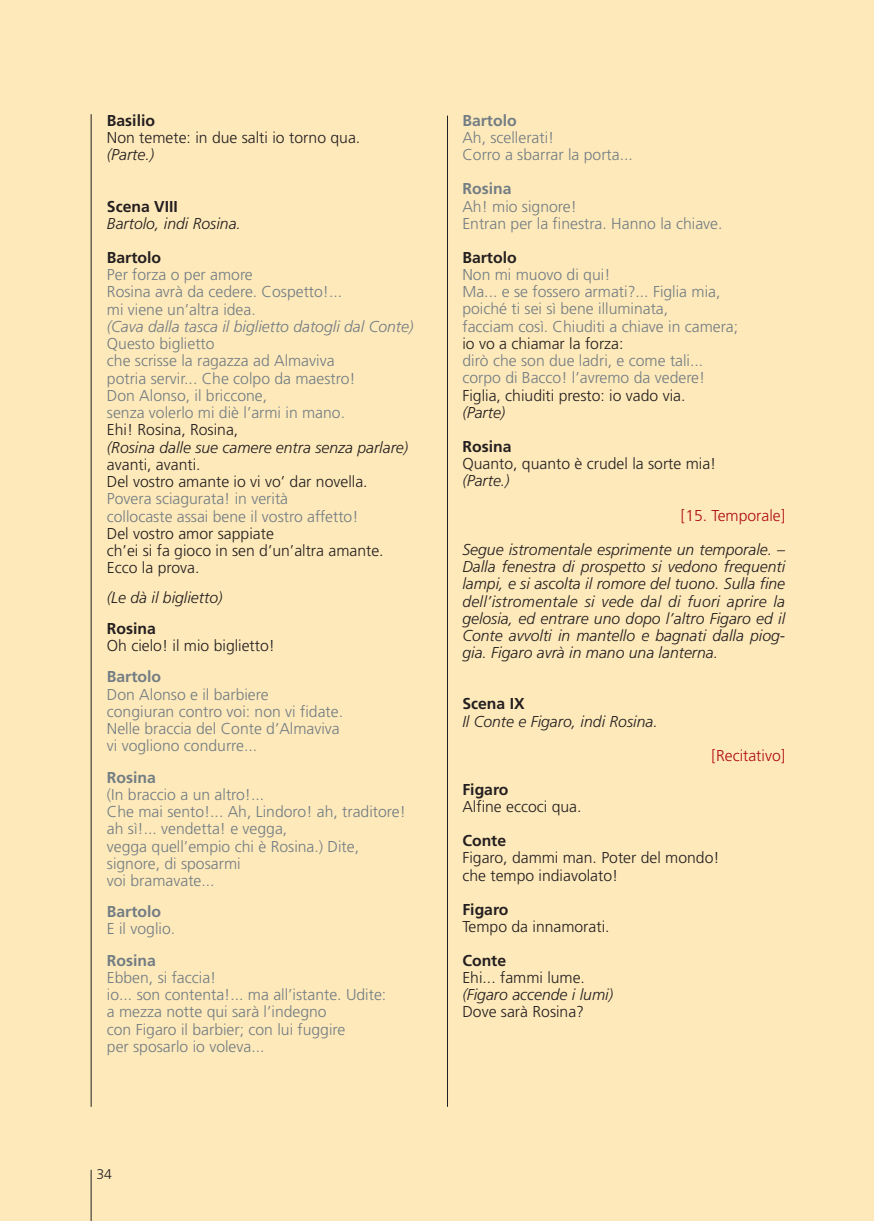
<style>
.page{position:relative;width:874px;height:1221px;background:#fff}
.page>*{position:absolute;margin:0;border:0;box-sizing:border-box;transform-origin:0 0}
.t1{font:300 15.75px/17.2px "Frutiger";color:#727d83}
.t2{font:italic 300 15.75px/17.2px "Frutiger";color:#231f20;text-align:justify}
.t3{font:300 15.75px/17.2px "Frutiger";color:#231f20}
.t4{font:700 15.75px "Frutiger";color:#231f20}
.t5{font:italic 300 15.75px "Frutiger";color:#727d83}
.t6{font:700 15.75px "Frutiger";color:#727d83}
.t7{font:300 15.75px "Frutiger";color:#b00d15}
.t8{font:300 14px "Frutiger";color:#231f20}
</style>
<div class="page">
<div style="left:858px;top:0;width:15px;height:1220px;background:#fee9ba"></div>
<div style="left:0;top:0;width:858px;height:1220px;background:#fee9ba"></div>
<hr style="left:447px;top:116px;width:1px;height:990px;background:#231f20">
<hr style="left:91px;top:114px;width:1px;height:992px;background:#231f20">
<hr style="left:91px;top:1169px;width:1px;height:51px;background:#231f20">
<p class="t4" style="left:107px;top:114px;width:50px">Basilio</p>
<p class="t3" style="left:107px;top:130px;width:255px">Non temete: in due salti io torno qua.</p>
<p class="t2" style="left:107px;top:148px;width:49px">(Parte.)</p>
<p class="t4" style="left:107px;top:200px;width:72px">Scena VIII</p>
<p class="t2" style="left:107px;top:216px;width:135px">Bartolo, indi Rosina.</p>
<p class="t4" style="left:107px;top:251px;width:56px">Bartolo</p>
<p class="t1" style="left:107px;top:267px;width:237px">Per forza o per amore<br>Rosina avrà da cedere. Cospetto!... mi viene un’altra idea.</p>
<p class="t5" style="left:107px;top:320px;width:308px">(Cava dalla tasca il biglietto datogli dal Conte)</p>
<p class="t1" style="left:107px;top:336px;width:250px">Questo biglietto<br>che scrisse la ragazza ad Almaviva potria servir... Che colpo da maestro!<br>Don Alonso, il briccone,<br>senza volerlo mi diè l’armi in mano.</p>
<p class="t3" style="left:107px;top:422px;width:133px">Ehi! Rosina, Rosina,</p>
<p class="t2" style="left:107px;top:439px;width:302px">(Rosina dalle sue camere entra senza parlare)</p>
<p class="t3" style="left:107px;top:457px;width:262px">avanti, avanti.<br>Del vostro amante io vi vo’ dar novella.</p>
<p class="t1" style="left:107px;top:491px;width:253px">Povera sciagurata! in verità<br>collocaste assai bene il vostro affetto!</p>
<p class="t3" style="left:107px;top:526px;width:278px">Del vostro amor sappiate<br>ch’ei si fa gioco in sen d’un’altra amante.<br>Ecco la prova.</p>
<p class="t2" style="left:107px;top:590px;width:117px">(Le dà il biglietto)</p>
<p class="t4" style="left:107px;top:622px;width:50px">Rosina</p>
<p class="t3" style="left:107px;top:638px;width:169px">Oh cielo! il mio biglietto!</p>
<p class="t6" style="left:107px;top:670px;width:56px">Bartolo</p>
<p class="t1" style="left:107px;top:686px;width:237px">Don Alonso e il barbiere<br>congiuran contro voi: non vi fidate.<br>Nelle braccia del Conte d’Almaviva vi vogliono condurre...</p>
<p class="t6" style="left:107px;top:770px;width:50px">Rosina</p>
<p class="t1" style="left:107px;top:787px;width:300px">(In braccio a un altro!...<br>Che mai sento!... Ah, Lindoro! ah, traditore! ah sì!... vendetta! e vegga,<br>vegga quell’empio chi è Rosina.) Dite, signore, di sposarmi<br>voi bramavate...</p>
<p class="t6" style="left:107px;top:905px;width:56px">Bartolo</p>
<p class="t1" style="left:107px;top:921px;width:70px">E il voglio.</p>
<p class="t6" style="left:107px;top:953px;width:50px">Rosina</p>
<p class="t1" style="left:107px;top:969px;width:281px">Ebben, si faccia!<br>io... son contenta!... ma all’istante. Udite: a mezza notte qui sarà l’indegno<br>con Figaro il barbier; con lui fuggire<br>per sposarlo io voleva...</p>
<p class="t8" style="left:96px;top:1168px;width:17px">34</p>
<p class="t6" style="left:462px;top:114px;width:56px">Bartolo</p>
<p class="t1" style="left:462px;top:130px;width:172px">Ah, scellerati!<br>Corro a sbarrar la porta...</p>
<p class="t6" style="left:462px;top:182px;width:50px">Rosina</p>
<p class="t1" style="left:462px;top:199px;width:261px">Ah! mio signore!<br>Entran per la finestra. Hanno la chiave.</p>
<p class="t4" style="left:462px;top:251px;width:56px">Bartolo</p>
<p class="t1" style="left:462px;top:267px;width:277px">Non mi muovo di qui!<br>Ma... e se fossero armati?... Figlia mia, poiché ti sei sì bene illuminata,<br>facciam così. Chiuditi a chiave in camera;</p>
<p class="t3" style="left:462px;top:336px;width:162px">io vo a chiamar la forza:</p>
<p class="t1" style="left:462px;top:353px;width:244px">dirò che son due ladri, e come tali... corpo di Bacco! l’avremo da vedere!</p>
<p class="t3" style="left:462px;top:387px;width:224px">Figlia, chiuditi presto: io vado via.</p>
<p class="t2" style="left:462px;top:405px;width:44px">(Parte)</p>
<p class="t4" style="left:462px;top:440px;width:50px">Rosina</p>
<p class="t3" style="left:462px;top:456px;width:255px">Quanto, quanto è crudel la sorte mia!</p>
<p class="t2" style="left:462px;top:473px;width:49px">(Parte.)</p>
<p class="t7" style="left:680px;top:508px;width:106px">[15. Temporale]</p>
<p class="t2" style="left:462px;top:542px;width:324px">Segue istromentale esprimente un temporale. – Dalla fenestra di prospetto si vedono frequenti lampi, e si ascolta il romore del tuono. Sulla fine dell’istromentale si vede dal di fuori aprire la gelosia, ed entrare uno dopo l’altro Figaro ed il Conte avvolti in mantello e bagnati dalla piog&shy;gia. Figaro avrà in mano una lanterna.</p>
<p class="t4" style="left:462px;top:697px;width:64px">Scena IX</p>
<p class="t2" style="left:462px;top:713px;width:197px">Il Conte e Figaro, indi Rosina.</p>
<p class="t7" style="left:711px;top:749px;width:75px">[Recitativo]</p>
<p class="t4" style="left:462px;top:783px;width:48px">Figaro</p>
<p class="t3" style="left:462px;top:799px;width:120px">Alfine eccoci qua.</p>
<p class="t4" style="left:462px;top:834px;width:45px">Conte</p>
<p class="t3" style="left:462px;top:850px;width:258px">Figaro, dammi man. Poter del mondo! che tempo indiavolato!</p>
<p class="t4" style="left:462px;top:902px;width:48px">Figaro</p>
<p class="t3" style="left:462px;top:918px;width:148px">Tempo da innamorati.</p>
<p class="t4" style="left:462px;top:953px;width:45px">Conte</p>
<p class="t3" style="left:462px;top:970px;width:124px">Ehi... fammi lume.</p>
<p class="t2" style="left:462px;top:987px;width:152px">(Figaro accende i lumi)</p>
<p class="t3" style="left:462px;top:1004px;width:123px">Dove sarà Rosina?</p>
</div>
